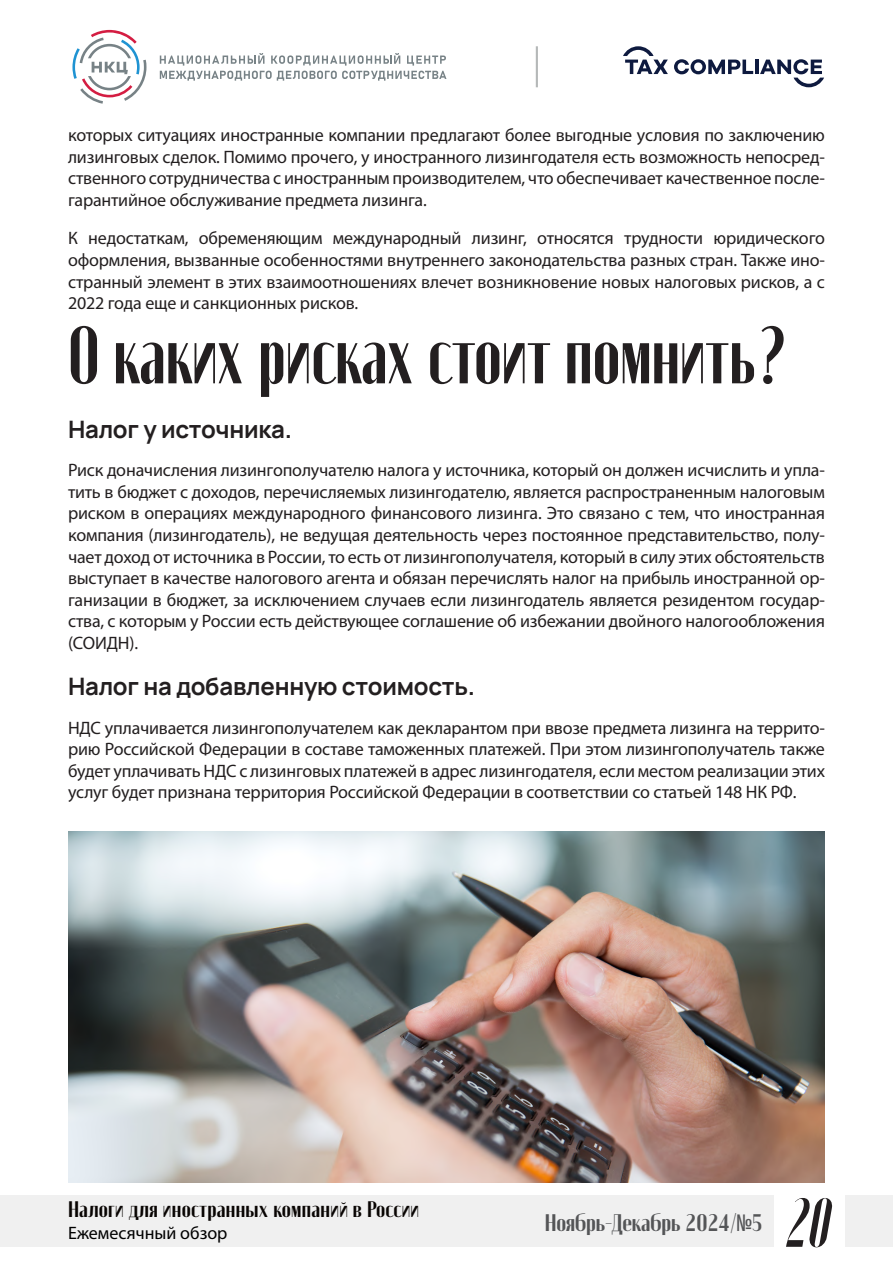
<style>
.page{position:relative;width:893px;height:1263px;background:#fff}
.page>*{position:absolute;margin:0;border:0;box-sizing:border-box;transform-origin:0 0}
.Заголовок{font:81px "Moniqa Extra Bold Narrow Heading";color:#231f20}
.t1{font:69px "Moniqa Bold Cond Ita Display";color:#231f20}
.осн_тект{font:700 24px "Manrope";letter-spacing:-.01em;color:#231f20}
.t2{font:24px "Moniqa Extra Bold Heading";letter-spacing:-.005em;color:#545557;scale:1.06 1}
.t3{font:22.5px "Moniqa Extra Bold Heading";letter-spacing:.01em;color:#090503;scale:1.06 1}
.осн_тект-2{font:18px/21.6px "Myriad Pro";letter-spacing:-.01em;color:#231f20;text-align:justify}
.t4{font:18px "Myriad Pro";color:#000}
.s1{font-family:"Andale Mono"}
</style>
<div class="page">
<div style="left:0;top:1195px;width:774px;height:51px;background:#f0f0f0"></div>
<div style="left:845px;top:1195px;width:48px;height:51px;background:#f0f0f0"></div>
<svg style="left:72px;top:30px;width:74px;height:74px"></svg>
<svg style="left:160px;top:53px;width:286px;height:28px"></svg>
<hr style="left:536px;top:46px;width:2px;height:41px;background:#b5b8b8">
<svg style="left:623px;top:46px;width:45px;height:28px"></svg>
<svg style="left:674px;top:59px;width:79px;height:15px"></svg>
<hr style="left:755px;top:60px;width:4px;height:14px;background:#0e1a3f">
<svg style="left:760px;top:59px;width:64px;height:28px"></svg>
<img style="left:68px;top:831px;width:757px;height:351px">
<p class="осн_тект-2" style="left:68px;top:124px;width:758px">которых ситуациях иностранные компании предлагают более выгодные условия по заключению лизинговых сделок. Помимо прочего, у иностранного лизингодателя есть возможность непосред&shy;ственного сотрудничества с иностранным производителем, что обеспечивает качественное после&shy;гарантийное обслуживание предмета лизинга.</p>
<p class="осн_тект-2" style="left:68px;top:227px;width:758px">К недостаткам, обременяющим международный лизинг, относятся трудности юридического оформления, вызванные особенностями внутреннего законодательства разных стран. Также ино&shy;странный элемент в этих взаимоотношениях влечет возникновение новых налоговых рисков, а с 2022 года еще и санкционных рисков.</p>
<p class="Заголовок" style="left:68px;top:314px;width:722px">О каких рисках стоит помнить?</p>
<p class="осн_тект" style="left:68px;top:412px;width:225px">Налог у источника.</p>
<p class="осн_тект-2" style="left:68px;top:459px;width:758px">Риск доначисления лизингополучателю налога у источника, который он должен исчислить и упла&shy;тить в бюджет с доходов, перечисляемых лизингодателю, является распространенным налоговым риском в операциях международного финансового лизинга. Это связано с тем, что иностранная компания (лизингодатель), не ведущая деятельность через постоянное представительство, полу&shy;чает доход от источника в России, то есть от лизингополучателя, который в силу этих обстоятельств выступает в качестве налогового агента и обязан перечислять налог на прибыль иностранной ор&shy;ганизации в бюджет, за исключением случаев если лизингодатель является резидентом государ&shy;ства, с которым у России есть действующее соглашение об избежании двойного налогообложения (СОИДН).</p>
<p class="осн_тект" style="left:68px;top:669px;width:409px">Налог на добавленную стоимость.</p>
<p class="осн_тект-2" style="left:68px;top:716px;width:758px">НДС уплачивается лизингополучателем как декларантом при ввозе предмета лизинга на террито&shy;рию Российской Федерации в составе таможенных платежей. При этом лизингополучатель также будет уплачивать НДС с лизинговых платежей в адрес лизингодателя, если местом реализации этих услуг будет признана территория Российской Федерации в соответствии со статьей 148 НК РФ.</p>
<p class="t3" style="left:68px;top:1198px;width:333px">Налоги для иностранных компаний в России</p>
<p class="t4" style="left:68px;top:1222px;width:161px">Ежемесячный обзор</p>
<h3 class="t2" style="left:545px;top:1210px;width:207px">Ноябрь-Декабрь 2024/<span class="s1">№</span>5</h3>
<h2 class="t1" style="left:789px;top:1188px;width:45px">20</h2>
</div>
